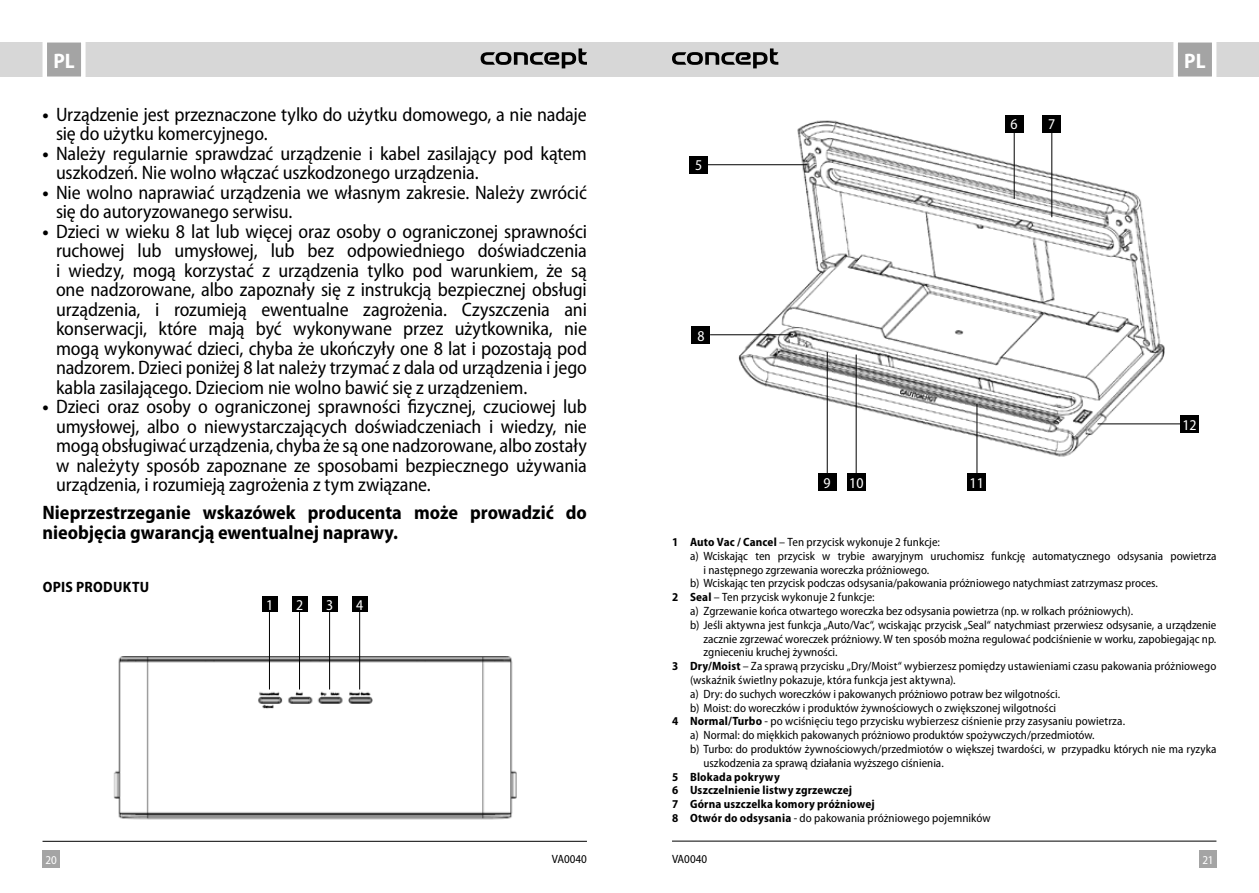
<style>
.page{position:relative;width:1259px;height:893px;background:#fff}
.page>*{position:absolute;margin:0;border:0;box-sizing:border-box;transform-origin:0 0}
.t1{font:700 semi-condensed 21px "Myriad Pro";color:#fff}
.t2{font:semi-condensed 19.5px/19.5px "Myriad Pro";letter-spacing:-.01em;color:#000}
.t3{font:700 semi-condensed 19.5px/19.5px "Myriad Pro";color:#000}
.t4{font:semi-condensed 15px "Myriad Pro";color:#fff}
.t5{font:700 semi-condensed 15px "Myriad Pro";letter-spacing:.025em;color:#000}
.t6{font:semi-condensed 12px "Myriad Pro";color:#000}
.t7{font:700 semi-condensed 12px/13.8px "Myriad Pro";letter-spacing:.015em;color:#000}
.t8{font:semi-condensed 12px "Myriad Pro";color:#fff}
.s1{font-weight:700}
.s2{font-weight:400}
</style>
<div class="page">
<div style="left:629px;top:43px;width:630px;height:34px;background:#d7d7d7"></div>
<div style="left:0;top:43px;width:629px;height:34px;background:#d7d7d7"></div>
<div style="left:43px;top:850px;width:17px;height:17px;background:#a4a4a4"></div>
<div style="left:1199px;top:850px;width:17px;height:17px;background:#a4a4a4"></div>
<svg style="left:1171px;top:42px;width:47px;height:35px;background:#bbb"></svg>
<svg style="left:40px;top:42px;width:48px;height:35px;background:#bcbcbc"></svg>
<hr style="left:672px;top:841px;width:544px;height:1px;background:#000">
<hr style="left:43px;top:841px;width:544px;height:1px;background:#000">
<svg style="left:480px;top:48px;width:107px;height:20px"></svg>
<svg style="left:672px;top:48px;width:106px;height:20px"></svg>
<img style="left:113px;top:654px;width:404px;height:166px">
<div style="left:262px;top:596px;width:16px;height:16px;background:#000"></div>
<hr style="left:269px;top:611px;width:1px;height:78px;background:#000">
<div style="left:292px;top:596px;width:16px;height:16px;background:#000"></div>
<hr style="left:299px;top:611px;width:1px;height:78px;background:#000">
<div style="left:322px;top:596px;width:16px;height:16px;background:#000"></div>
<hr style="left:329px;top:611px;width:1px;height:78px;background:#000">
<div style="left:352px;top:596px;width:16px;height:16px;background:#000"></div>
<hr style="left:359px;top:611px;width:1px;height:78px;background:#000">
<img style="left:712px;top:115px;width:468px;height:347px">
<hr style="left:1014px;top:133px;width:1px;height:66px;background:#000">
<hr style="left:1051px;top:133px;width:1px;height:84px;background:#000">
<hr style="left:1097px;top:424px;width:83px;height:1px;background:#000">
<hr style="left:710px;top:334px;width:83px;height:1px;background:#000">
<hr style="left:708px;top:164px;width:99px;height:1px;background:#000">
<hr style="left:827px;top:352px;width:1px;height:122px;background:#000">
<hr style="left:856px;top:355px;width:1px;height:119px;background:#000">
<hr style="left:976px;top:404px;width:1px;height:70px;background:#000">
<div style="left:1005px;top:115px;width:18px;height:18px;background:#000"></div>
<div style="left:1042px;top:115px;width:19px;height:18px;background:#000"></div>
<div style="left:1180px;top:415px;width:18px;height:18px;background:#000"></div>
<div style="left:967px;top:474px;width:19px;height:17px;background:#000"></div>
<div style="left:847px;top:474px;width:18px;height:17px;background:#000"></div>
<div style="left:818px;top:474px;width:18px;height:17px;background:#000"></div>
<div style="left:692px;top:326px;width:18px;height:18px;background:#000"></div>
<div style="left:689px;top:156px;width:19px;height:18px;background:#000"></div>
<h1 class="t1" style="left:53px;top:50px;width:23px">PL</h1>
<h1 class="t1" style="left:1184px;top:50px;width:23px">PL</h1>
<h2 class="t2" style="left:56px;top:105px;width:532px;text-indent:-13px"><span class="s1">•</span> Urządzenie jest przeznaczone tylko do użytku domowego, a nie nadaje się do użytku komercyjnego.</h2>
<h2 class="t2" style="left:56px;top:144px;width:532px;text-indent:-13px"><span class="s1">•</span> Należy regularnie sprawdzać urządzenie i kabel zasilający pod kątem uszkodzeń. Nie wolno włączać uszkodzonego urządzenia.</h2>
<h2 class="t2" style="left:56px;top:183px;width:532px;text-indent:-13px"><span class="s1">•</span> Nie wolno naprawiać urządzenia we własnym zakresie. Należy zwrócić się do autoryzowanego serwisu.</h2>
<p class="t2" style="left:56px;top:222px;width:532px;text-align:justify;text-indent:-13px"><span class="s1">•</span> Dzieci w wieku 8 lat lub więcej oraz osoby o ograniczonej sprawności ruchowej lub umysłowej, lub bez odpowiedniego doświadczenia i wiedzy, mogą korzystać z urządzenia tylko pod warunkiem, że są one nadzorowane, albo zapoznały się z instrukcją bezpiecznej obsługi urządzenia, i rozumieją ewentualne zagrożenia. Czyszczenia ani konserwacji, które mają być wykonywane przez użytkownika, nie mogą wykonywać dzieci, chyba że ukończyły one 8 lat i pozostają pod nadzorem. Dzieci poniżej 8 lat należy trzymać z dala od urządzenia i jego kabla zasilającego. Dzieciom nie wolno bawić się z urządzeniem.</p>
<p class="t2" style="left:56px;top:398px;width:532px;text-align:justify;text-indent:-13px"><span class="s1">•</span> Dzieci oraz osoby o ograniczonej sprawności fizycznej, czuciowej lub umysłowej, albo o niewystarczających doświadczeniach i wiedzy, nie mogą obsługiwać urządzenia, chyba że są one nadzorowane, albo zostały w należyty sposób zapoznane ze sposobami bezpiecznego używania urządzenia, i rozumieją zagrożenia z tym związane.</p>
<h2 class="t3" style="left:43px;top:503px;width:546px">Nieprzestrzeganie wskazówek producenta może prowadzić do nieobjęcia gwarancją ewentualnej naprawy.</h2>
<p class="t5" style="left:43px;top:578px;width:108px">OPIS PRODUKTU</p>
<p class="t4" style="left:266px;top:597px;width:9px">1</p>
<p class="t4" style="left:296px;top:597px;width:9px">2</p>
<p class="t4" style="left:326px;top:597px;width:9px">3</p>
<p class="t4" style="left:356px;top:597px;width:9px">4</p>
<p class="t4" style="left:695px;top:157px;width:9px">5</p>
<p class="t4" style="left:697px;top:327px;width:9px">8</p>
<p class="t4" style="left:1010px;top:116px;width:9px">6</p>
<p class="t4" style="left:1048px;top:116px;width:9px">7</p>
<p class="t4" style="left:823px;top:475px;width:41px">9 10</p>
<p class="t4" style="left:969px;top:475px;width:16px">11</p>
<p class="t4" style="left:1182px;top:417px;width:16px">12</p>
<p class="t6" style="left:672px;top:535px;width:269px"><span class="s1">1 Auto Vac / Cancel</span> – Ten przycisk wykonuje 2 funkcje:</p>
<p class="t6" style="left:690px;top:549px;width:528px">a) Wciskając ten przycisk w trybie awaryjnym uruchomisz funkcję automatycznego odsysania powietrza</p>
<p class="t6" style="left:703px;top:563px;width:227px">i następnego zgrzewania woreczka próżniowego.</p>
<p class="t6" style="left:690px;top:577px;width:469px">b) Wciskając ten przycisk podczas odsysania/pakowania próżniowego natychmiast zatrzymasz proces.</p>
<p class="t6" style="left:672px;top:591px;width:204px"><span class="s1">2 Seal</span> – Ten przycisk wykonuje 2 funkcje:</p>
<p class="t6" style="left:690px;top:604px;width:445px">a) Zgrzewanie końca otwartego woreczka bez odsysania powietrza (np. w rolkach próżniowych).</p>
<p class="t6" style="left:690px;top:618px;width:528px">b) Jeśli aktywna jest funkcja „Auto/Vac“, wciskając przycisk „Seal“ natychmiast przerwiesz odsysanie, a urządzenie</p>
<p class="t6" style="left:703px;top:632px;width:514px">zacznie zgrzewać woreczek próżniowy. W ten sposób można regulować podciśnienie w worku, zapobiegając np.</p>
<p class="t6" style="left:703px;top:646px;width:136px">zgnieceniu kruchej żywności.</p>
<p class="t6" style="left:672px;top:660px;width:546px"><span class="s1">3 Dry/Moist</span> – Za sprawą przycisku „Dry/Moist“ wybierzesz pomiędzy ustawieniami czasu pakowania próżniowego</p>
<p class="t6" style="left:690px;top:673px;width:267px">(wskaźnik świetlny pokazuje, która funkcja jest aktywna).</p>
<p class="t6" style="left:690px;top:687px;width:372px">a) Dry: do suchych woreczków i pakowanych próżniowo potraw bez wilgotności.</p>
<p class="t6" style="left:690px;top:701px;width:368px">b) Moist: do woreczków i produktów żywnościowych o zwiększonej wilgotności</p>
<p class="t6" style="left:672px;top:715px;width:455px"><span class="s1">4 Normal/Turbo</span> - po wciśnięciu tego przycisku wybierzesz ciśnienie przy zasysaniu powietrza.</p>
<p class="t6" style="left:690px;top:729px;width:406px">a) Normal: do miękkich pakowanych próżniowo produktów spożywczych/przedmiotów.</p>
<p class="t6" style="left:690px;top:742px;width:528px">b) Turbo: do produktów żywnościowych/przedmiotów o większej twardości, w przypadku których nie ma ryzyka</p>
<p class="t6" style="left:703px;top:756px;width:242px">uszkodzenia za sprawą działania wyższego ciśnienia.</p>
<p class="t7" style="left:672px;top:770px;width:320px">5 Blokada pokrywy<br>6 Uszczelnienie listwy zgrzewczej<br>7 Górna uszczelka komory próżniowej<br>8 Otwór do odsysania <span class="s2">- do pakowania próżniowego pojemników</span></p>
<p class="t6" style="left:552px;top:852px;width:37px">VA0040</p>
<p class="t6" style="left:672px;top:852px;width:37px">VA0040</p>
<p class="t8" style="left:45px;top:853px;width:13px">20</p>
<p class="t8" style="left:1202px;top:853px;width:13px">21</p>
</div>
